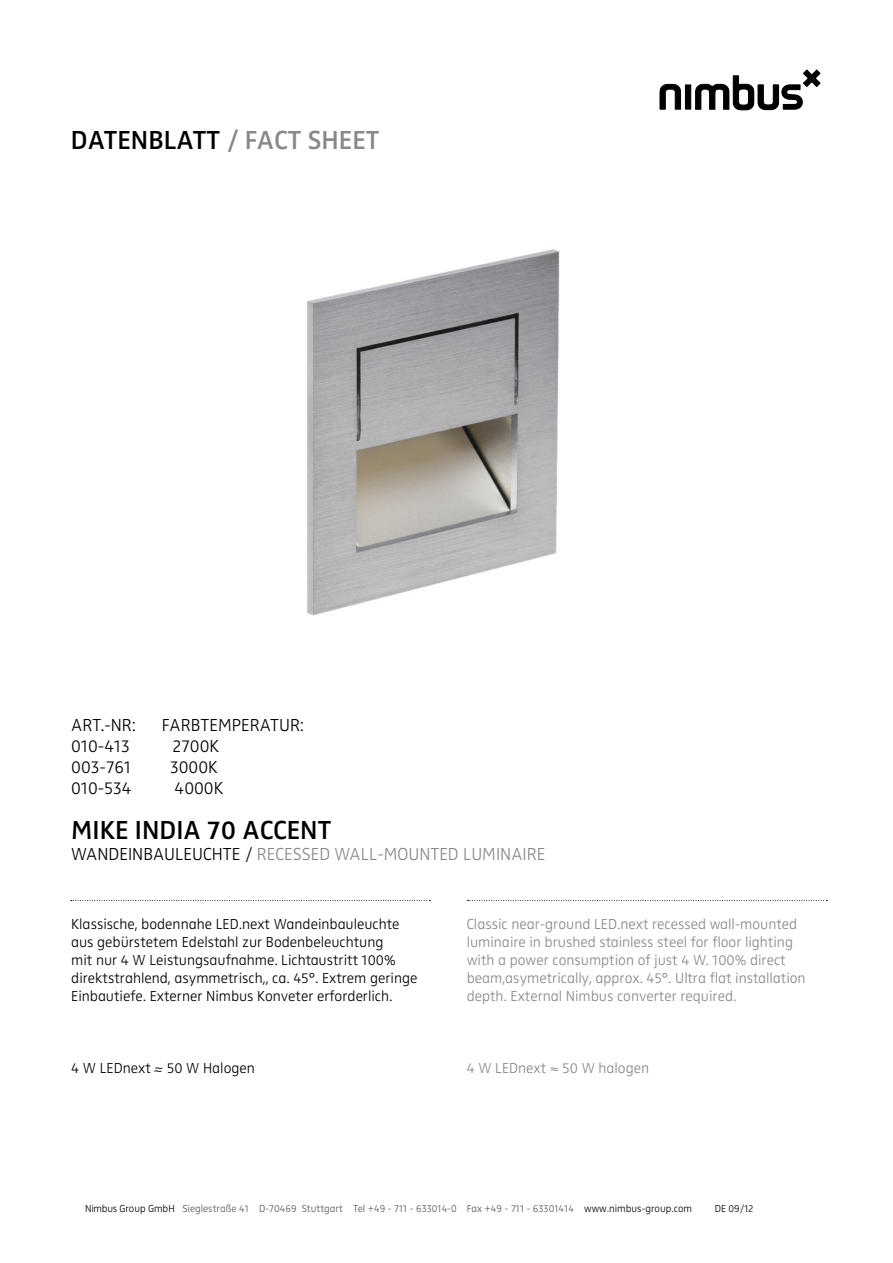
<style>
.page{position:relative;width:893px;height:1263px;background:#fff}
.page>*{position:absolute;margin:0;border:0;box-sizing:border-box;transform-origin:0 0}
.t1{font:27px "Zwo Semi Bold LF Plain Alt";color:#000}
.t2{font:18px "Zwo Light LF Plain Alt";color:#000}
.t3{font:18px "Zwo Light LF Plain Alt";color:#878889}
.t4{font:15px/18px "Zwo Light LF Plain Alt";color:#000}
.t5{font:15px/18px "Zwo Light LF Plain Alt";color:#878889}
.t6{font:10.5px "Zwo Light LF Plain Alt";color:#58585a}
.t7{font:10.5px "Zwo Light LF Plain Alt";color:#000}
.s1{color:#878889}
.s2{color:#000}
</style>
<div class="page">
<svg style="left:660px;top:70px;width:160px;height:40px"></svg>
<svg style="left:71px;top:900px;width:359px;height:1px"></svg>
<svg style="left:468px;top:900px;width:359px;height:1px"></svg>
<img style="left:307px;top:249px;width:253px;height:367px">
<h1 class="t1" style="left:71px;top:123px;width:310px">DATENBLATT <span class="s1">/ FACT SHEET</span></h1>
<p class="t2" style="left:71px;top:714px;width:66px">ART.-NR:</p>
<p class="t2" style="left:162px;top:714px;width:144px">FARBTEMPERATUR:</p>
<p class="t2" style="left:71px;top:735px;width:60px">010-413</p>
<p class="t2" style="left:173px;top:735px;width:48px">2700K</p>
<p class="t2" style="left:71px;top:756px;width:61px">003-761</p>
<p class="t2" style="left:170px;top:756px;width:49px">3000K</p>
<p class="t2" style="left:71px;top:777px;width:62px">010-534</p>
<p class="t2" style="left:175px;top:777px;width:50px">4000K</p>
<h1 class="t1" style="left:71px;top:814px;width:262px">MIKE INDIA 70 ACCENT</h1>
<p class="t3" style="left:71px;top:844px;width:476px"><span class="s2">WANDEINBAULEUCHTE /</span> RECESSED WALL-MOUNTED LUMINAIRE</p>
<p class="t4" style="left:71px;top:915px;width:348px">Klassische, bodennahe LED.next Wandeinbauleuchte aus gebürstetem Edelstahl zur Bodenbeleuchtung<br>mit nur 4 W Leistungsaufnahme. Lichtaustritt 100% direktstrahlend, asymmetrisch,, ca. 45°. Extrem geringe Einbautiefe. Externer Nimbus Konveter erforderlich.</p>
<p class="t5" style="left:467px;top:915px;width:340px">Classic near-ground LED.next recessed wall-mounted luminaire in brushed stainless steel for floor lighting with a power consumption of just 4 W. 100% direct beam,asymetrically, approx. 45°. Ultra flat installation depth. External Nimbus converter required.</p>
<p class="t4" style="left:71px;top:1059px;width:185px">4 W LEDnext ~ 50 W Halogen</p>
<p class="t5" style="left:467px;top:1059px;width:184px">4 W LEDnext ~ 50 W halogen</p>
<p class="t4" style="left:153px;top:1062px;width:11px">~</p>
<p class="t5" style="left:550px;top:1061px;width:11px">~</p>
<p class="t6" style="left:85px;top:1203px;width:608px"><span class="s2">Nimbus Group GmbH</span> Sieglestraße 41 D-70469 Stuttgart Tel +49 - 711 - 633014-0 Fax +49 - 711 - 63301414 <span class="s2">www.nimbus-group.com</span></p>
<p class="t7" style="left:715px;top:1203px;width:40px">DE 09/12</p>
</div>
